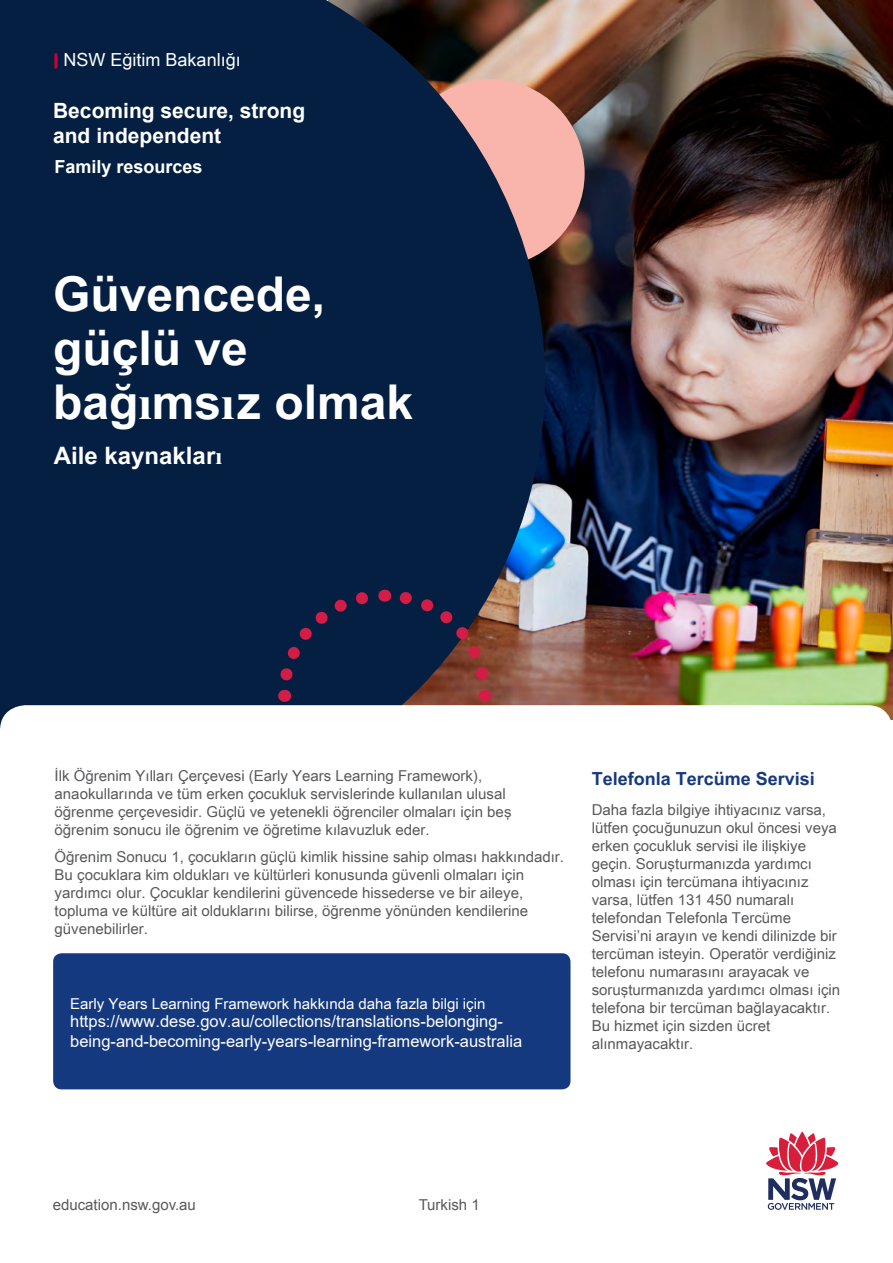
<style>
.page{position:relative;width:893px;height:1263px;background:#fff}
.page>*{position:absolute;margin:0;border:0;box-sizing:border-box;transform-origin:0 0}
.t1{font:700 48px/54px "Arial Unicode MS";color:#fff}
.H2_white{font:700 24px "Arial Unicode MS";color:#fff}
.t2{font:700 21px/25.2px "Arial";color:#fff}
.t3{font:700 18px "Arial Unicode MS";color:#15397f}
.t4{font:18px "Arial Unicode MS";color:#fff}
.t5{font:700 18px "Arial";color:#fff}
.Bodytxt_1_white{font:16.5px/19.8px "Arial";color:#fff}
.Bodytxt_1{font:15px/18px "Arial Unicode MS";color:#58595b}
.Bodytxt_1_white-2{font:15px "Arial Unicode MS";color:#fff}
.t6{font:15px "Arial";color:#58595b}
</style>
<div class="page">
<svg style="left:766px;top:1131px;width:73px;height:79px"></svg>
<img style="left:545px;top:0;width:348px;height:719px">
<div style="left:397px;top:79px;width:188px;height:188px;background:#f9b5ac;border-radius:50%"></div>
<svg style="left:0;top:0;width:545px;height:725px;background:#122746"></svg>
<svg style="left:272px;top:583px;width:225px;height:122px;background:#27253f"></svg>
<div style="left:0;top:705px;width:893px;height:392px;background:#fff;border-radius:26px"></div>
<svg style="left:53px;top:55px;width:4px;height:12px"></svg>
<div style="left:53px;top:953px;width:517px;height:136px;background:#15397f;border-radius:9px"></div>
<p class="t4" style="left:64px;top:47px;width:179px">NSW Eğitim Bakanlığı</p>
<h3 class="t2" style="left:53px;top:99px;width:254px">Becoming secure, strong and independent</h3>
<p class="t5" style="left:54px;top:154px;width:150px">Family resources</p>
<h1 class="t1" style="left:53px;top:268px;width:361px">Güvencede, güçlü ve bağımsız olmak</h1>
<h2 class="H2_white" style="left:54px;top:438px;width:170px">Aile kaynakları</h2>
<p class="Bodytxt_1" style="left:55px;top:766px;width:458px">İlk Öğrenim Yılları Çerçevesi (Early Years Learning Framework), anaokullarında ve tüm erken çocukluk servislerinde kullanılan ulusal öğrenme çerçevesidir. Güçlü ve yetenekli öğrenciler olmaları için beş öğrenim sonucu ile öğrenim ve öğretime kılavuzluk eder.</p>
<p class="Bodytxt_1" style="left:55px;top:847px;width:511px">Öğrenim Sonucu 1, çocukların güçlü kimlik hissine sahip olması hakkındadır.<br>Bu çocuklara kim oldukları ve kültürleri konusunda güvenli olmaları için yardımcı olur. Çocuklar kendilerini güvencede hissederse ve bir aileye, topluma ve kültüre ait olduklarını bilirse, öğrenme yönünden kendilerine güvenebilirler.</p>
<p class="Bodytxt_1_white-2" style="left:70px;top:992px;width:417px">Early Years Learning Framework hakkında daha fazla bilgi için</p>
<p class="Bodytxt_1_white" style="left:70px;top:1011px;width:454px">https://www.dese.gov.au/collections/translations-belonging&shy;being-and-becoming-early-years-learning-framework-australia</p>
<h3 class="t3" style="left:592px;top:765px;width:225px">Telefonla Tercüme Servisi</h3>
<p class="Bodytxt_1" style="left:592px;top:801px;width:250px">Daha fazla bilgiye ihtiyacınız varsa, lütfen çocuğunuzun okul öncesi veya erken çocukluk servisi ile ilişkiye geçin. Soruşturmanızda yardımcı olması için tercümana ihtiyacınız varsa, lütfen 131 450 numaralı telefondan Telefonla Tercüme Servisi’ni arayın ve kendi dilinizde bir tercüman isteyin. Operatör verdiğiniz telefonu numarasını arayacak ve soruşturmanızda yardımcı olması için telefona bir tercüman bağlayacaktır.<br>Bu hizmet için sizden ücret alınmayacaktır.</p>
<p class="t6" style="left:53px;top:1195px;width:145px">education.nsw.gov.au</p>
<p class="t6" style="left:419px;top:1194px;width:63px">Turkish 1</p>
</div>
